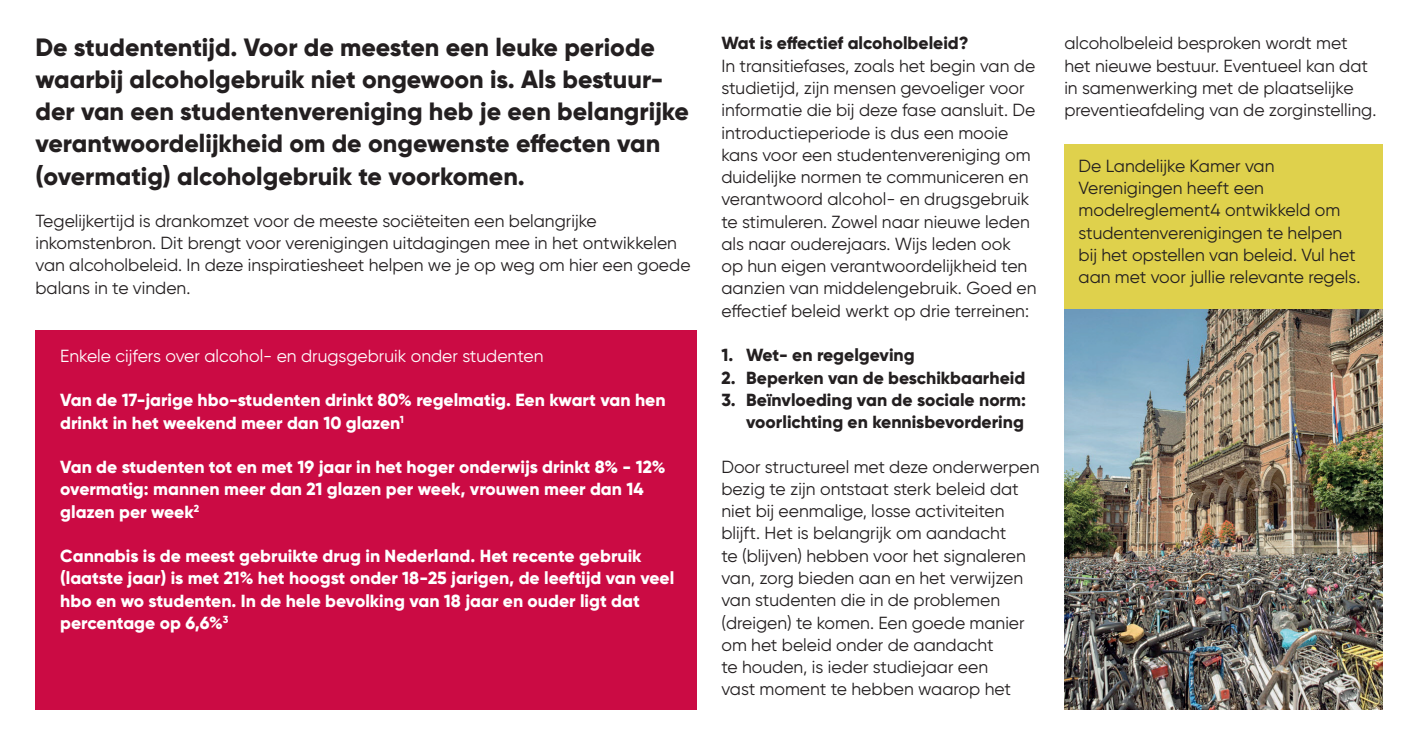
<style>
.page{position:relative;width:1418px;height:745px;background:#fff}
.page>*{position:absolute;margin:0;border:0;box-sizing:border-box;transform-origin:0 0}
.t1{font:800 25px/32.2px "Gilroy";color:#231f20}
.t2{font:17.5px/22.2px "Gilroy";color:#231f20}
.t3{font:800 17.5px/22.2px "Gilroy";color:#fff}
.t4{font:800 17.5px/22.2px "Gilroy";color:#231f20;text-align:right}
.t5{font:17.5px "Gilroy";color:#fff}
</style>
<div class="page">
<img style="left:1064px;top:308px;width:318px;height:401px">
<div style="left:35px;top:330px;width:661px;height:379px;background:#cb0b44"></div>
<div style="left:1064px;top:144px;width:318px;height:164px;background:#dfd14c"></div>
<p class="t1" style="left:35px;top:30px;width:655px">De studententijd. Voor de meesten een leuke periode waarbij alcoholgebruik niet ongewoon is. Als bestuur&shy;der van een studentenvereniging heb je een belangrijke verantwoordelijkheid om de ongewenste effecten van (overmatig) alcoholgebruik te voorkomen.</p>
<p class="t2" style="left:35px;top:209px;width:656px">Tegelijkertijd is drankomzet voor de meeste sociëteiten een belangrijke inkomstenbron. Dit brengt voor verenigingen uitdagingen mee in het ontwikkelen van alcoholbeleid. In deze inspiratiesheet helpen we je op weg om hier een goede balans in te vinden.</p>
<p class="t5" style="left:60px;top:344px;width:484px">Enkele cijfers over alcohol- en drugsgebruik onder studenten</p>
<p class="t3" style="left:60px;top:388px;width:607px">Van de 17-jarige hbo-studenten drinkt 80% regelmatig. Een kwart van hen drinkt in het weekend meer dan 10 glazen<sup>1</sup></p>
<p class="t3" style="left:60px;top:455px;width:607px">Van de studenten tot en met 19 jaar in het hoger onderwijs drinkt 8% - 12% overmatig: mannen meer dan 21 glazen per week, vrouwen meer dan 14 glazen per week<sup>2</sup></p>
<p class="t3" style="left:60px;top:544px;width:615px">Cannabis is de meest gebruikte drug in Nederland. Het recente gebruik (laatste jaar) is met 21% het hoogst onder 18-25 jarigen, de leeftijd van veel hbo en wo studenten. In de hele bevolking van 18 jaar en ouder ligt dat percentage op 6,6%<sup>3</sup></p>
<p class="t4" style="left:721px;top:32px;width:248px">Wat is effectief alcoholbeleid?</p>
<p class="t2" style="left:721px;top:54px;width:316px">In transitiefases, zoals het begin van de studietijd, zijn mensen gevoeliger voor informatie die bij deze fase aansluit. De introductieperiode is dus een mooie kans voor een studentenvereniging om duidelijke normen te communiceren en verantwoord alcohol- en drugsgebruik te stimuleren. Zowel naar nieuwe leden als naar ouderejaars. Wijs leden ook op hun eigen verantwoordelijkheid ten aanzien van middelengebruik. Goed en effectief beleid werkt op drie terreinen:</p>
<p class="t4" style="left:721px;top:344px;width:195px">1. Wet- en regelgeving</p>
<p class="t4" style="left:721px;top:366px;width:305px">2. Beperken van de beschikbaarheid</p>
<p class="t4" style="left:721px;top:388px;width:306px">3. Beïnvloeding van de sociale norm: voorlichting en kennisbevordering</p>
<p class="t2" style="left:721px;top:455px;width:320px">Door structureel met deze onderwerpen bezig te zijn ontstaat sterk beleid dat niet bij eenmalige, losse activiteiten blijft. Het is belangrijk om aandacht<br>te (blijven) hebben voor het signaleren van, zorg bieden aan en het verwijzen van studenten die in de problemen (dreigen) te komen. Een goede manier om het beleid onder de aandacht<br>te houden, is ieder studiejaar een<br>vast moment te hebben waarop het</p>
<p class="t2" style="left:1064px;top:32px;width:313px">alcoholbeleid besproken wordt met het nieuwe bestuur. Eventueel kan dat in samenwerking met de plaatselijke preventieafdeling van de zorginstelling.</p>
<p class="t2" style="left:1078px;top:154px;width:283px">De Landelijke Kamer van<br>Verenigingen heeft een modelreglement4 ontwikkeld om studentenverenigingen te helpen bij het opstellen van beleid. Vul het aan met voor jullie relevante regels.</p>
</div>
